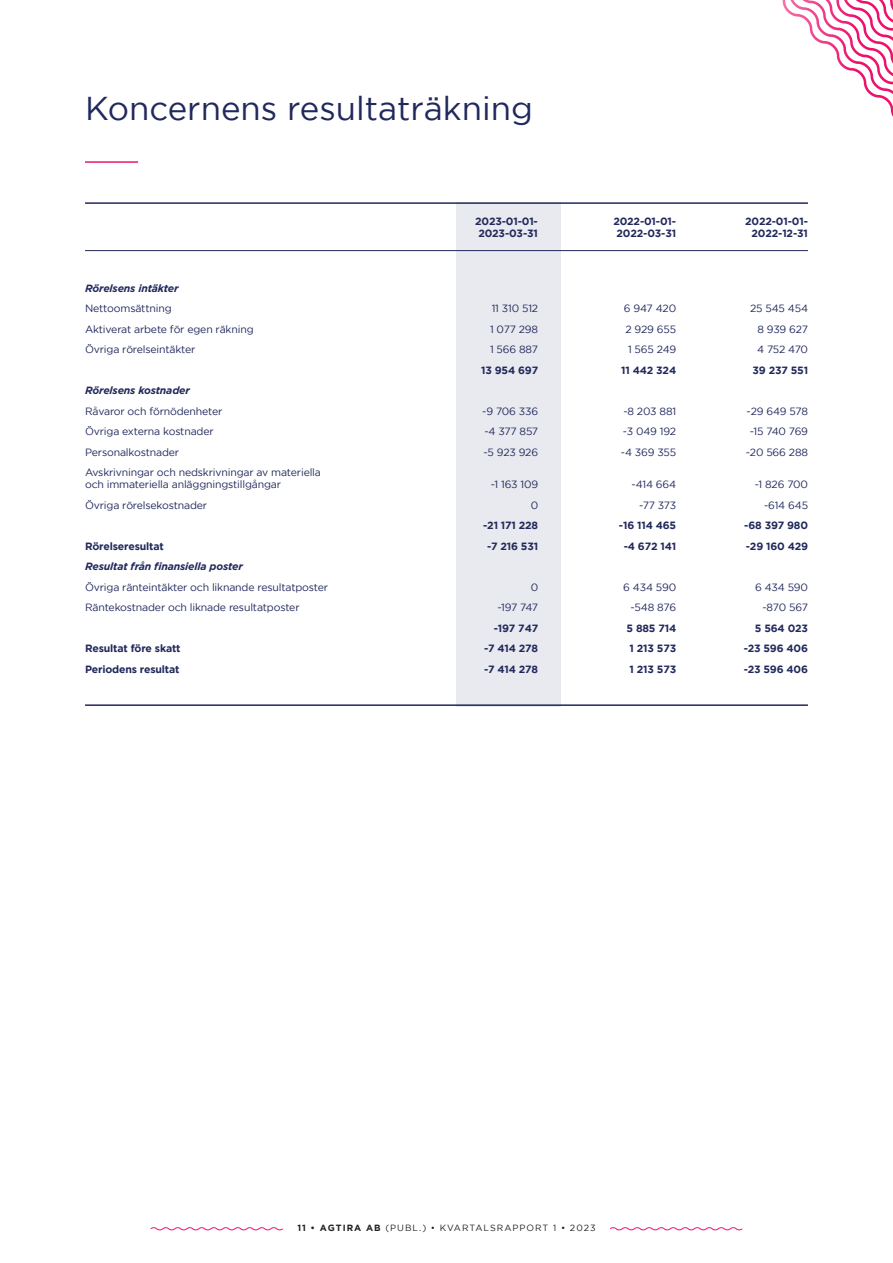
<style>
.page{position:relative;width:893px;height:1263px;background:#fff}
.page>*{position:absolute;margin:0;border:0;box-sizing:border-box;transform-origin:0 0}
.Rubrik_H1{font:33px "Gotham";color:#21295c}
.Tabell_bröd_mindre{font:10.5px/12px "Gotham";letter-spacing:-.015em;color:#21295c}
.Tabell_bröd_mindre-2{font:700 10.5px/12px "Gotham";letter-spacing:-.015em;color:#21295c;text-align:center}
.Tabell_bröd_mindre-3{font:italic 700 10.5px "Gotham";letter-spacing:-.015em;color:#21295c}
.t1{font:9px "Gotham";letter-spacing:.11em;color:#231f20}
.s1{font-weight:700}
</style>
<div class="page">
<hr style="left:85px;top:202px;width:723px;height:2px;background:#21295c">
<hr style="left:85px;top:250px;width:723px;height:1px;background:#21295c">
<hr style="left:85px;top:704px;width:723px;height:2px;background:#21295c">
<hr style="left:85px;top:161px;width:53px;height:2px;background:#ed146e">
<div style="left:456px;top:202px;width:105px;height:505px;background:#e9eaef"></div>
<svg style="left:150px;top:1227px;width:133px;height:4px"></svg>
<svg style="left:610px;top:1227px;width:133px;height:4px"></svg>
<svg style="left:782px;top:0;width:111px;height:117px"></svg>
<p class="Rubrik_H1" style="left:85px;top:90px;width:449px">Koncernens resultaträkning</p>
<p class="Tabell_bröd_mindre-2" style="left:475px;top:215px;width:64px">2023-01-01-<br>2023-03-31</p>
<p class="Tabell_bröd_mindre-2" style="left:745px;top:215px;width:64px;text-align:right">2022-01-01-<br>2022-12-31</p>
<p class="Tabell_bröd_mindre-2" style="left:613px;top:215px;width:64px">2022-01-01-<br>2022-03-31</p>
<p class="Tabell_bröd_mindre-3" style="left:85px;top:281px;width:95px">Rörelsens intäkter</p>
<p class="Tabell_bröd_mindre" style="left:85px;top:302px;width:88px">Nettoomsättning</p>
<p class="Tabell_bröd_mindre" style="left:492px;top:302px;width:48px">11 310 512</p>
<p class="Tabell_bröd_mindre" style="left:624px;top:302px;width:54px">6 947 420</p>
<p class="Tabell_bröd_mindre" style="left:750px;top:302px;width:60px">25 545 454</p>
<p class="Tabell_bröd_mindre" style="left:85px;top:323px;width:170px">Aktiverat arbete för egen räkning</p>
<p class="Tabell_bröd_mindre" style="left:490px;top:323px;width:50px">1 077 298</p>
<p class="Tabell_bröd_mindre" style="left:625px;top:323px;width:52px">2 929 655</p>
<p class="Tabell_bröd_mindre" style="left:757px;top:323px;width:52px">8 939 627</p>
<p class="Tabell_bröd_mindre" style="left:85px;top:343px;width:112px">Övriga rörelseintäkter</p>
<p class="Tabell_bröd_mindre" style="left:490px;top:343px;width:50px">1 566 887</p>
<p class="Tabell_bröd_mindre" style="left:628px;top:343px;width:50px">1 565 249</p>
<p class="Tabell_bröd_mindre" style="left:757px;top:343px;width:52px">4 752 470</p>
<p class="Tabell_bröd_mindre-2" style="left:481px;top:364px;width:59px">13 954 697</p>
<p class="Tabell_bröd_mindre-2" style="left:621px;top:364px;width:57px">11 442 324</p>
<p class="Tabell_bröd_mindre-2" style="left:752px;top:364px;width:57px">39 237 551</p>
<p class="Tabell_bröd_mindre-3" style="left:85px;top:383px;width:106px">Rörelsens kostnader</p>
<p class="Tabell_bröd_mindre" style="left:85px;top:405px;width:139px">Råvaror och förnödenheter</p>
<p class="Tabell_bröd_mindre" style="left:482px;top:405px;width:57px">-9 706 336</p>
<p class="Tabell_bröd_mindre" style="left:623px;top:405px;width:54px">-8 203 881</p>
<p class="Tabell_bröd_mindre" style="left:747px;top:405px;width:63px">-29 649 578</p>
<p class="Tabell_bröd_mindre" style="left:85px;top:425px;width:130px">Övriga externa kostnader</p>
<p class="Tabell_bröd_mindre" style="left:484px;top:425px;width:55px">-4 377 857</p>
<p class="Tabell_bröd_mindre" style="left:623px;top:425px;width:55px">-3 049 192</p>
<p class="Tabell_bröd_mindre" style="left:750px;top:425px;width:60px">-15 740 769</p>
<p class="Tabell_bröd_mindre" style="left:85px;top:446px;width:96px">Personalkostnader</p>
<p class="Tabell_bröd_mindre" style="left:483px;top:446px;width:56px">-5 923 926</p>
<p class="Tabell_bröd_mindre" style="left:621px;top:446px;width:57px">-4 369 355</p>
<p class="Tabell_bröd_mindre" style="left:746px;top:446px;width:64px">-20 566 288</p>
<p class="Tabell_bröd_mindre" style="left:85px;top:466px;width:237px">Avskrivningar och nedskrivningar av materiella och immateriella anläggningstillgångar</p>
<p class="Tabell_bröd_mindre" style="left:491px;top:478px;width:49px">-1 163 109</p>
<p class="Tabell_bröd_mindre" style="left:632px;top:478px;width:46px">-414 664</p>
<p class="Tabell_bröd_mindre" style="left:755px;top:478px;width:55px">-1 826 700</p>
<p class="Tabell_bröd_mindre" style="left:85px;top:499px;width:124px">Övriga rörelsekostnader</p>
<p class="Tabell_bröd_mindre" style="left:531px;top:499px;width:9px">0</p>
<p class="Tabell_bröd_mindre" style="left:639px;top:499px;width:39px">-77 373</p>
<p class="Tabell_bröd_mindre" style="left:764px;top:499px;width:46px">-614 645</p>
<p class="Tabell_bröd_mindre-2" style="left:483px;top:519px;width:57px">-21 171 228</p>
<p class="Tabell_bröd_mindre-2" style="left:619px;top:519px;width:59px">-16 114 465</p>
<p class="Tabell_bröd_mindre-2" style="left:744px;top:519px;width:65px">-68 397 980</p>
<p class="Tabell_bröd_mindre-2" style="left:85px;top:540px;width:80px">Rörelseresultat</p>
<p class="Tabell_bröd_mindre-2" style="left:487px;top:540px;width:53px">-7 216 531</p>
<p class="Tabell_bröd_mindre-2" style="left:624px;top:540px;width:54px">-4 672 141</p>
<p class="Tabell_bröd_mindre-2" style="left:746px;top:540px;width:64px">-29 160 429</p>
<p class="Tabell_bröd_mindre-3" style="left:85px;top:559px;width:159px">Resultat från finansiella poster</p>
<p class="Tabell_bröd_mindre" style="left:85px;top:581px;width:245px">Övriga ränteintäkter och liknande resultatposter</p>
<p class="Tabell_bröd_mindre" style="left:531px;top:581px;width:9px">0</p>
<p class="Tabell_bröd_mindre" style="left:623px;top:581px;width:55px">6 434 590</p>
<p class="Tabell_bröd_mindre" style="left:755px;top:581px;width:55px">6 434 590</p>
<p class="Tabell_bröd_mindre" style="left:85px;top:601px;width:216px">Räntekostnader och liknade resultatposter</p>
<p class="Tabell_bröd_mindre" style="left:497px;top:601px;width:42px">-197 747</p>
<p class="Tabell_bröd_mindre" style="left:630px;top:601px;width:47px">-548 876</p>
<p class="Tabell_bröd_mindre" style="left:762px;top:601px;width:47px">-870 567</p>
<p class="Tabell_bröd_mindre-2" style="left:494px;top:622px;width:46px">-197 747</p>
<p class="Tabell_bröd_mindre-2" style="left:627px;top:622px;width:51px">5 885 714</p>
<p class="Tabell_bröd_mindre-2" style="left:755px;top:622px;width:55px">5 564 023</p>
<p class="Tabell_bröd_mindre-2" style="left:85px;top:642px;width:97px">Resultat före skatt</p>
<p class="Tabell_bröd_mindre-2" style="left:484px;top:642px;width:56px">-7 414 278</p>
<p class="Tabell_bröd_mindre-2" style="left:630px;top:642px;width:48px">1 213 573</p>
<p class="Tabell_bröd_mindre-2" style="left:744px;top:642px;width:66px">-23 596 406</p>
<p class="Tabell_bröd_mindre-2" style="left:85px;top:663px;width:96px">Periodens resultat</p>
<p class="Tabell_bröd_mindre-2" style="left:484px;top:663px;width:56px">-7 414 278</p>
<p class="Tabell_bröd_mindre-2" style="left:630px;top:663px;width:48px">1 213 573</p>
<p class="Tabell_bröd_mindre-2" style="left:744px;top:663px;width:66px">-23 596 406</p>
<p class="t1" style="left:297px;top:1223px;width:300px"><span class="s1">11 • AGTIRA AB</span> (PUBL.) • KVARTALSRAPPORT 1 • 2023</p>
</div>
